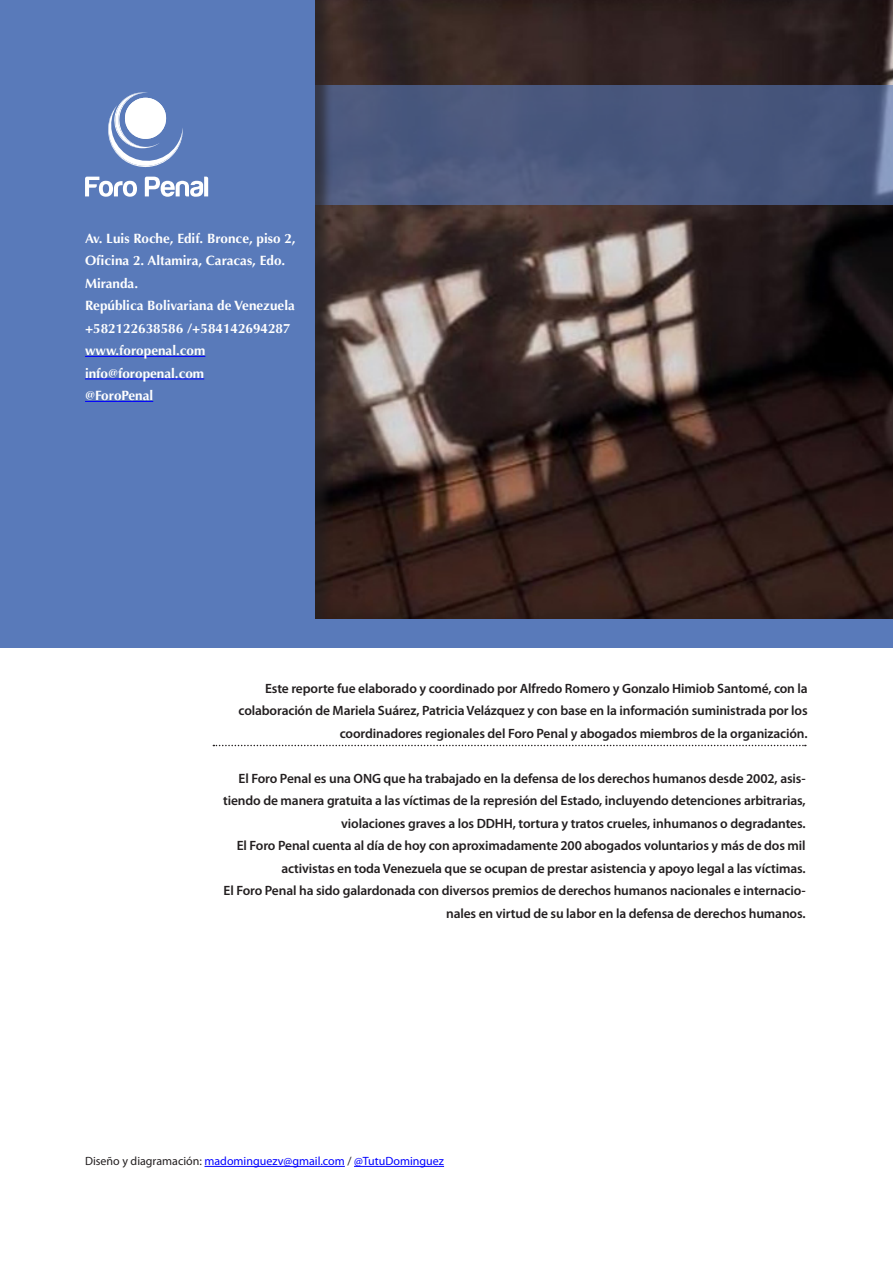
<style>
.page{position:relative;width:893px;height:1263px;background:#fff}
.page>*{position:absolute;margin:0;border:0;box-sizing:border-box;transform-origin:0 0}
.t1{font:600 13.5px/22.5px "Myriad Pro";letter-spacing:-.01em;color:#231f20;text-align:right}
.t2{font:700 13.5px/22.5px "Optima";color:#fff}
.t3{font:12px "Myriad Pro";color:#00f}
.s1{color:#231f20}
</style>
<div class="page">
<img style="left:333px;top:0;width:497px;height:619px">
<div style="left:0;top:85px;width:893px;height:119px;background:#49587e"></div>
<div style="left:830px;top:0;width:63px;height:1263px;background:#231f20;opacity:.4"></div>
<svg style="left:884px;top:648px;width:9px;height:615px"></svg>
<div style="left:0;top:0;width:333px;height:644px;background:#231f20;opacity:.6"></div>
<div style="left:0;top:0;width:315px;height:625px;background:#597aba"></div>
<div style="left:588px;top:647px;width:296px;height:616px;background:#fff"></div>
<div style="left:0;top:619px;width:893px;height:29px;background:#597aba"></div>
<svg style="left:85px;top:177px;width:52px;height:20px"></svg>
<svg style="left:145px;top:177px;width:63px;height:20px"></svg>
<svg style="left:108px;top:92px;width:75px;height:75px"></svg>
<hr style="left:85px;top:356px;width:120px;height:1px;background:#00f">
<hr style="left:85px;top:379px;width:119px;height:1px;background:#00f">
<hr style="left:85px;top:401px;width:68px;height:1px;background:#00f">
<svg style="left:213px;top:745px;width:593px;height:1px"></svg>
<hr style="left:204px;top:1166px;width:141px;height:1px;background:#00f">
<hr style="left:354px;top:1166px;width:90px;height:1px;background:#00f">
<p class="t2" style="left:85px;top:227px;width:212px">Av. Luis Roche, Edif. Bronce, piso 2,<br>Oficina 2. Altamira, Caracas, Edo.<br>Miranda.</p>
<p class="t2" style="left:85px;top:294px;width:211px">República Bolivariana de Venezuela</p>
<p class="t2" style="left:85px;top:317px;width:207px">+582122638586 /+584142694287</p>
<p class="t2" style="left:85px;top:339px;width:122px">www.foropenal.com</p>
<p class="t2" style="left:85px;top:362px;width:121px">info@foropenal.com</p>
<p class="t2" style="left:85px;top:384px;width:70px">@ForoPenal</p>
<p class="t1" style="left:239px;top:676px;width:571px">Este reporte fue elaborado y coordinado por Alfredo Romero y Gonzalo Himiob Santomé, con la colaboración de Mariela Suárez, Patricia Velázquez y con base en la información suministrada por los coordinadores regionales del Foro Penal y abogados miembros de la organización.</p>
<p class="t1" style="left:223px;top:766px;width:584px">El Foro Penal es una ONG que ha trabajado en la defensa de los derechos humanos desde 2002, asis&shy;tiendo de manera gratuita a las víctimas de la represión del Estado, incluyendo detenciones arbitrarias, violaciones graves a los DDHH, tortura y tratos crueles, inhumanos o degradantes.</p>
<p class="t1" style="left:237px;top:834px;width:570px">El Foro Penal cuenta al día de hoy con aproximadamente 200 abogados voluntarios y más de dos mil activistas en toda Venezuela que se ocupan de prestar asistencia y apoyo legal a las víctimas.</p>
<p class="t1" style="left:224px;top:879px;width:584px">El Foro Penal ha sido galardonada con diversos premios de derechos humanos nacionales e internacio&shy;nales en virtud de su labor en la defensa de derechos humanos.</p>
<p class="t3" style="left:85px;top:1154px;width:361px"><span class="s1">Diseño y diagramación:</span> madominguezv@gmail.com <span class="s1">/</span> @TutuDominguez</p>
</div>
